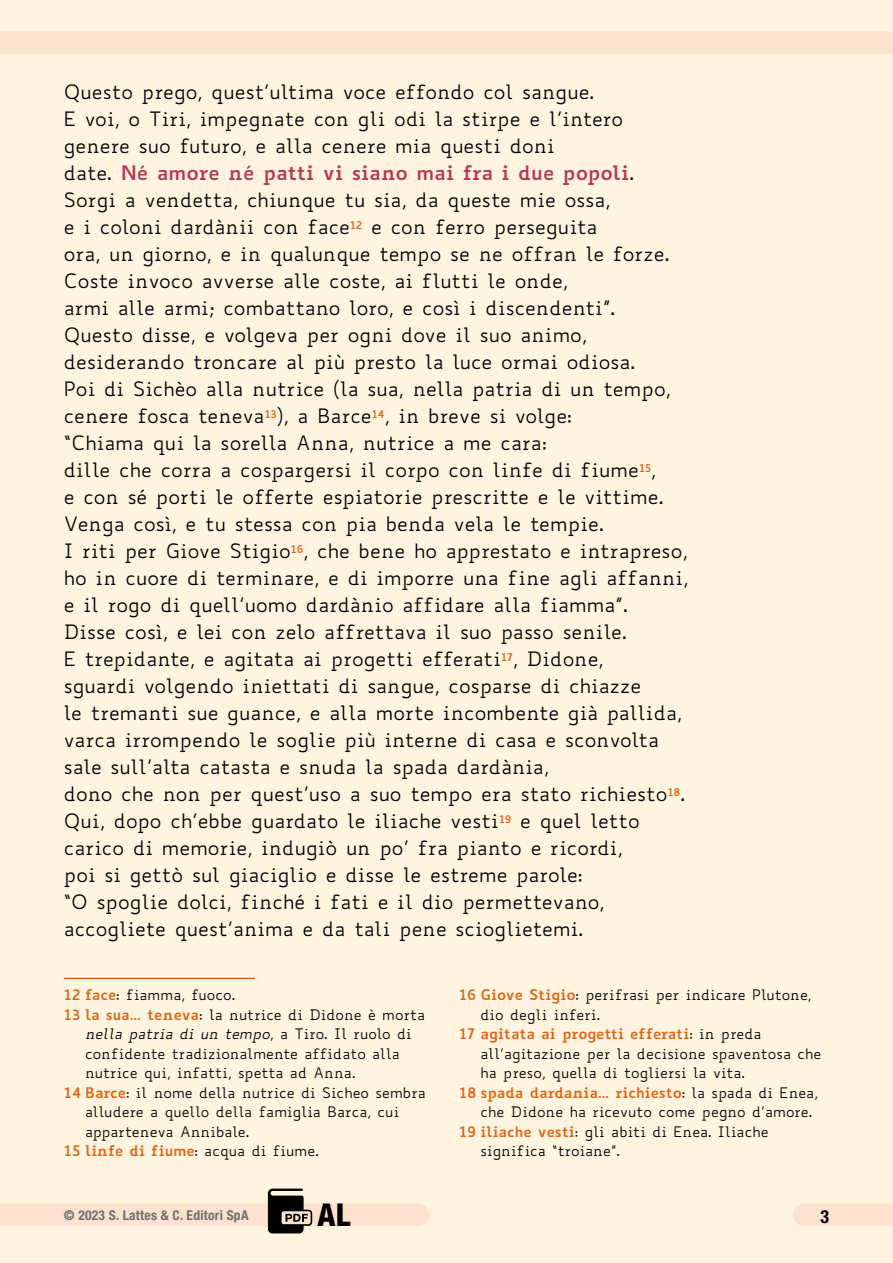
<style>
.page{position:relative;width:893px;height:1263px;background:#fff4e0}
.page>*{position:absolute;margin:0;border:0;box-sizing:border-box;transform-origin:0 0}
.t1{font:800 condensed 31.5px "Helvetica Neue LT Std";color:#000}
.t2{font:19.5px/27px "Biancoenero";color:#000}
.t3{font:700 condensed 18px "Helvetica Neue LT Std";color:#000}
.t4{font:14.25px "Biancoenero";color:#000}
.t5{font:700 14.25px "Biancoenero";color:#dc6413}
.t6{font:italic 14.25px "Biancoenero";color:#000}
.t7{font:700 condensed 13.5px "Helvetica Neue LT Std";letter-spacing:.02em;color:#706f6f}
.s1{font-weight:700;color:#b83855}
.s2{font-weight:700;color:#dc6413}
.s3{font-style:normal}
.s4{font-weight:400;color:#000}
</style>
<div class="page">
<div style="left:0;top:1203px;width:418px;height:23px;background:#fde2cf"></div>
<div style="left:0;top:31px;width:893px;height:23px;background:#fde2cf"></div>
<hr style="left:64px;top:978px;width:191px;height:1px;background:#dc6413">
<div style="left:804px;top:1203px;width:89px;height:23px;background:#fde2cf"></div>
<svg style="left:268px;top:1188px;width:44px;height:45px"></svg>
<p class="t2" style="left:64px;top:78px;width:626px">Questo prego, quest’ultima voce effondo col sangue.<br>E voi, o Tiri, impegnate con gli odi la stirpe e l’intero genere suo futuro, e alla cenere mia questi doni<br>date. <span class="s1">Né amore né patti vi siano mai fra i due popoli</span>.<br>Sorgi a vendetta, chiunque tu sia, da queste mie ossa,<br>e i coloni dardànii con face<sup>12</sup> e con ferro perseguita<br>ora, un giorno, e in qualunque tempo se ne offran le forze.<br>Coste invoco avverse alle coste, ai flutti le onde,<br>armi alle armi; combattano loro, e così i discendenti”.<br>Questo disse, e volgeva per ogni dove il suo animo, desiderando troncare al più presto la luce ormai odiosa.<br>Poi di Sichèo alla nutrice (la sua, nella patria di un tempo, cenere fosca teneva<sup>13</sup>), a Barce<sup>14</sup>, in breve si volge:<br>“Chiama qui la sorella Anna, nutrice a me cara:<br>dille che corra a cospargersi il corpo con linfe di fiume<sup>15</sup>,<br>e con sé porti le offerte espiatorie prescritte e le vittime.<br>Venga così, e tu stessa con pia benda vela le tempie.<br>I riti per Giove Stigio<sup>16</sup>, che bene ho apprestato e intrapreso, ho in cuore di terminare, e di imporre una fine agli affanni, e il rogo di quell’uomo dardànio affidare alla fiamma”.<br>Disse così, e lei con zelo affrettava il suo passo senile.<br>E trepidante, e agitata ai progetti efferati<sup>17</sup>, Didone,<br>sguardi volgendo iniettati di sangue, cosparse di chiazze<br>le tremanti sue guance, e alla morte incombente già pallida, varca irrompendo le soglie più interne di casa e sconvolta sale sull’alta catasta e snuda la spada dardània,<br>dono che non per quest’uso a suo tempo era stato richiesto<sup>18</sup>.<br>Qui, dopo ch’ebbe guardato le iliache vesti<sup>19</sup> e quel letto carico di memorie, indugiò un po’ fra pianto e ricordi,<br>poi si gettò sul giaciglio e disse le estreme parole:<br>“O spoglie dolci, finché i fati e il dio permettevano, accogliete quest’anima e da tali pene scioglietemi.</p>
<p class="t4" style="left:64px;top:986px;width:173px"><span class="s2">12 face</span>: fiamma, fuoco.</p>
<p class="t4" style="left:64px;top:1005px;width:363px"><span class="s2">13 la sua… teneva</span>: la nutrice di Didone è morta</p>
<p class="t6" style="left:85px;top:1025px;width:328px">nella patria di un tempo<span class="s3">, a Tiro. Il ruolo di</span></p>
<p class="t4" style="left:85px;top:1044px;width:316px">confidente tradizionalmente affidato alla</p>
<p class="t4" style="left:85px;top:1064px;width:272px">nutrice qui, infatti, spetta ad Anna.</p>
<p class="t4" style="left:64px;top:1083px;width:364px"><span class="s2">14 Barce</span>: il nome della nutrice di Sicheo sembra</p>
<p class="t4" style="left:85px;top:1103px;width:316px">alludere a quello della famiglia Barca, cui</p>
<p class="t4" style="left:85px;top:1122px;width:166px">apparteneva Annibale.</p>
<p class="t5" style="left:64px;top:1139px;width:257px">15 linfe di fiume<span class="s4">: acqua di fiume.</span></p>
<p class="t7" style="left:64px;top:1206px;width:186px">© 2023 S. Lattes &amp; C. Editori SpA</p>
<h1 class="t1" style="left:318px;top:1195px;width:34px">AL</h1>
<p class="t4" style="left:459px;top:986px;width:354px"><span class="s2">16 Giove Stigio</span>: perifrasi per indicare Plutone,</p>
<p class="t4" style="left:480px;top:1005px;width:121px">dio degli inferi.</p>
<p class="t5" style="left:459px;top:1022px;width:304px">17 agitata ai progetti efferati<span class="s4">: in preda</span></p>
<p class="t4" style="left:480px;top:1044px;width:342px">all’agitazione per la decisione spaventosa che</p>
<p class="t4" style="left:480px;top:1063px;width:266px">ha preso, quella di togliersi la vita.</p>
<p class="t5" style="left:459px;top:1080px;width:360px">18 spada dardania… richiesto<span class="s4">: la spada di Enea,</span></p>
<p class="t4" style="left:480px;top:1102px;width:333px">che Didone ha ricevuto come pegno d’amore.</p>
<p class="t4" style="left:459px;top:1122px;width:311px"><span class="s2">19 iliache vesti</span>: gli abiti di Enea. Iliache</p>
<p class="t4" style="left:480px;top:1141px;width:141px">significa “troiane”.</p>
<p class="t3" style="left:820px;top:1206px;width:10px">3</p>
</div>
